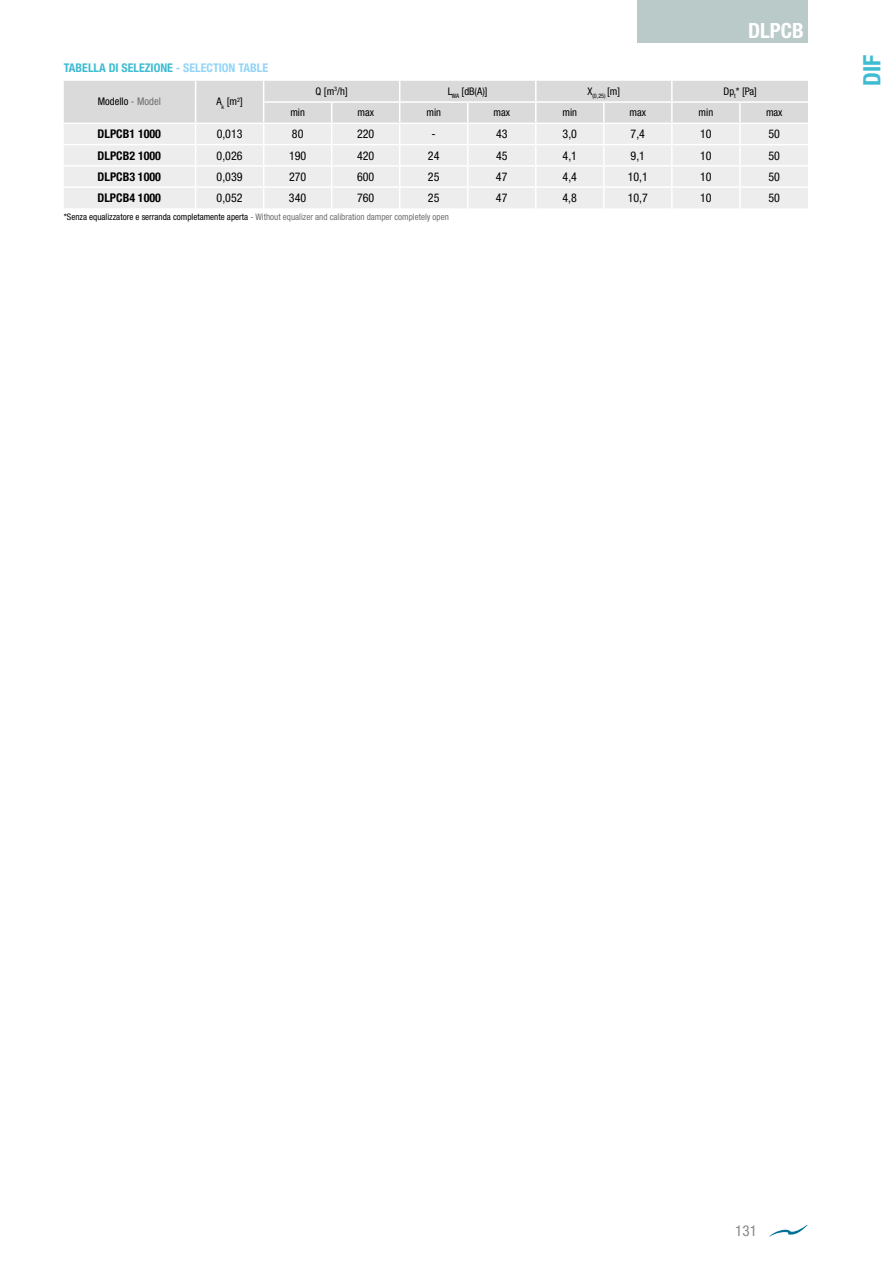
<style>
.page{position:relative;width:893px;height:1263px;background:#fff}
.page>*{position:absolute;margin:0;border:0;box-sizing:border-box;transform-origin:0 0}
.t1{font:700 condensed 24px "Helvetica Neue LT Std";color:#3ebcd2}
.t2{font:700 condensed 21px "Helvetica Neue LT Std";color:#fff}
.t3{font:condensed 15px "Helvetica Neue LT Std";color:#878787}
.t4{font:condensed 12px "Helvetica Neue LT Std";color:#000}
.t5{font:700 condensed 12px "Helvetica Neue LT Std";color:#000}
.t6{font:700 condensed 12px "Helvetica Neue LT Std";color:#3ebcd2}
.t7{font:condensed 10.5px "Helvetica Neue LT Std";color:#000}
.t8{font:condensed 9px "Helvetica Neue LT Std";color:#706f6f}
.t9{font:condensed 6.15px "Helvetica Neue LT Std";color:#000}
.s1{color:#93d5f6}
.s2{color:#706f6f}
.s3{color:#000}
</style>
<div class="page">
<svg style="left:769px;top:1225px;width:39px;height:12px"></svg>
<div style="left:638px;top:0;width:170px;height:43px;background:#bacac9"></div>
<svg style="left:64px;top:81px;width:744px;height:127px;background:#e8e8e8"></svg>
<hr style="left:739px;top:188px;width:2px;height:20px;background:#fff">
<p class="t6" style="left:64px;top:61px;width:206px">TABELLA DI SELEZIONE <span class="s1">- SELECTION TABLE</span></p>
<p class="t7" style="left:98px;top:96px;width:64px">Modello <span class="s2">- Model</span></p>
<p class="t7" style="left:216px;top:96px;width:28px">A<sub>k</sub> [m<sup>2</sup>]</p>
<h2 class="t2" style="left:748px;top:17px;width:57px">DLPCB</h2>
<p class="t7" style="left:316px;top:85px;width:34px">Q [m<sup>3</sup>/h]</p>
<p class="t7" style="left:448px;top:85px;width:41px">L<sub>WA</sub> [dB(A)]</p>
<p class="t9" style="left:587px;top:93px;width:34px"><sup>X</sup>(0,25) <sup>[m]</sup></p>
<p class="t7" style="left:723px;top:85px;width:35px">Dp<sub>t</sub>* [Pa]</p>
<p class="t7" style="left:290px;top:107px;width:16px">min</p>
<p class="t7" style="left:357px;top:107px;width:18px">max</p>
<p class="t7" style="left:426px;top:107px;width:16px">min</p>
<p class="t7" style="left:493px;top:107px;width:18px">max</p>
<p class="t7" style="left:562px;top:107px;width:16px">min</p>
<p class="t7" style="left:630px;top:107px;width:18px">max</p>
<p class="t7" style="left:699px;top:107px;width:16px">min</p>
<p class="t7" style="left:766px;top:107px;width:18px">max</p>
<p class="t5" style="left:98px;top:127px;width:65px">DLPCB1 1000</p>
<p class="t4" style="left:217px;top:127px;width:27px">0,013</p>
<p class="t4" style="left:292px;top:127px;width:13px">80</p>
<p class="t4" style="left:357px;top:127px;width:19px">220</p>
<p class="t4" style="left:432px;top:127px;width:6px">-</p>
<p class="t4" style="left:496px;top:127px;width:13px">43</p>
<p class="t4" style="left:563px;top:127px;width:16px">3,0</p>
<p class="t4" style="left:631px;top:127px;width:16px">7,4</p>
<p class="t4" style="left:700px;top:127px;width:13px">10</p>
<p class="t4" style="left:768px;top:127px;width:13px">50</p>
<p class="t5" style="left:98px;top:148px;width:65px">DLPCB2 1000</p>
<p class="t4" style="left:217px;top:148px;width:27px">0,026</p>
<p class="t4" style="left:289px;top:148px;width:19px">190</p>
<p class="t4" style="left:357px;top:148px;width:19px">420</p>
<p class="t4" style="left:428px;top:148px;width:13px">24</p>
<p class="t4" style="left:496px;top:148px;width:13px">45</p>
<p class="t4" style="left:563px;top:148px;width:16px">4,1</p>
<p class="t4" style="left:631px;top:148px;width:16px">9,1</p>
<p class="t4" style="left:700px;top:148px;width:13px">10</p>
<p class="t4" style="left:768px;top:148px;width:13px">50</p>
<p class="t5" style="left:98px;top:169px;width:65px">DLPCB3 1000</p>
<p class="t4" style="left:217px;top:170px;width:27px">0,039</p>
<p class="t4" style="left:289px;top:170px;width:19px">270</p>
<p class="t4" style="left:357px;top:170px;width:19px">600</p>
<p class="t4" style="left:428px;top:170px;width:13px">25</p>
<p class="t4" style="left:496px;top:170px;width:13px">47</p>
<p class="t4" style="left:563px;top:170px;width:16px">4,4</p>
<p class="t4" style="left:628px;top:170px;width:22px">10,1</p>
<p class="t4" style="left:700px;top:170px;width:13px">10</p>
<p class="t4" style="left:768px;top:170px;width:13px">50</p>
<p class="t5" style="left:98px;top:191px;width:65px">DLPCB4 1000</p>
<p class="t4" style="left:217px;top:191px;width:27px">0,052</p>
<p class="t4" style="left:289px;top:191px;width:19px">340</p>
<p class="t4" style="left:357px;top:191px;width:19px">760</p>
<p class="t4" style="left:428px;top:191px;width:13px">25</p>
<p class="t4" style="left:496px;top:191px;width:13px">47</p>
<p class="t4" style="left:563px;top:191px;width:16px">4,8</p>
<p class="t4" style="left:628px;top:191px;width:22px">10,7</p>
<p class="t4" style="left:700px;top:191px;width:13px">10</p>
<p class="t4" style="left:768px;top:191px;width:13px">50</p>
<p class="t8" style="left:64px;top:211px;width:387px"><span class="s3">*Senza equalizzatore e serranda completamente aperta</span> - Without equalizer and calibration damper completely open</p>
<h1 class="t1" style="left:857px;top:86px;width:33px;rotate:-90deg">DIF</h1>
<p class="t3" style="left:735px;top:1222px;width:23px">131</p>
</div>
